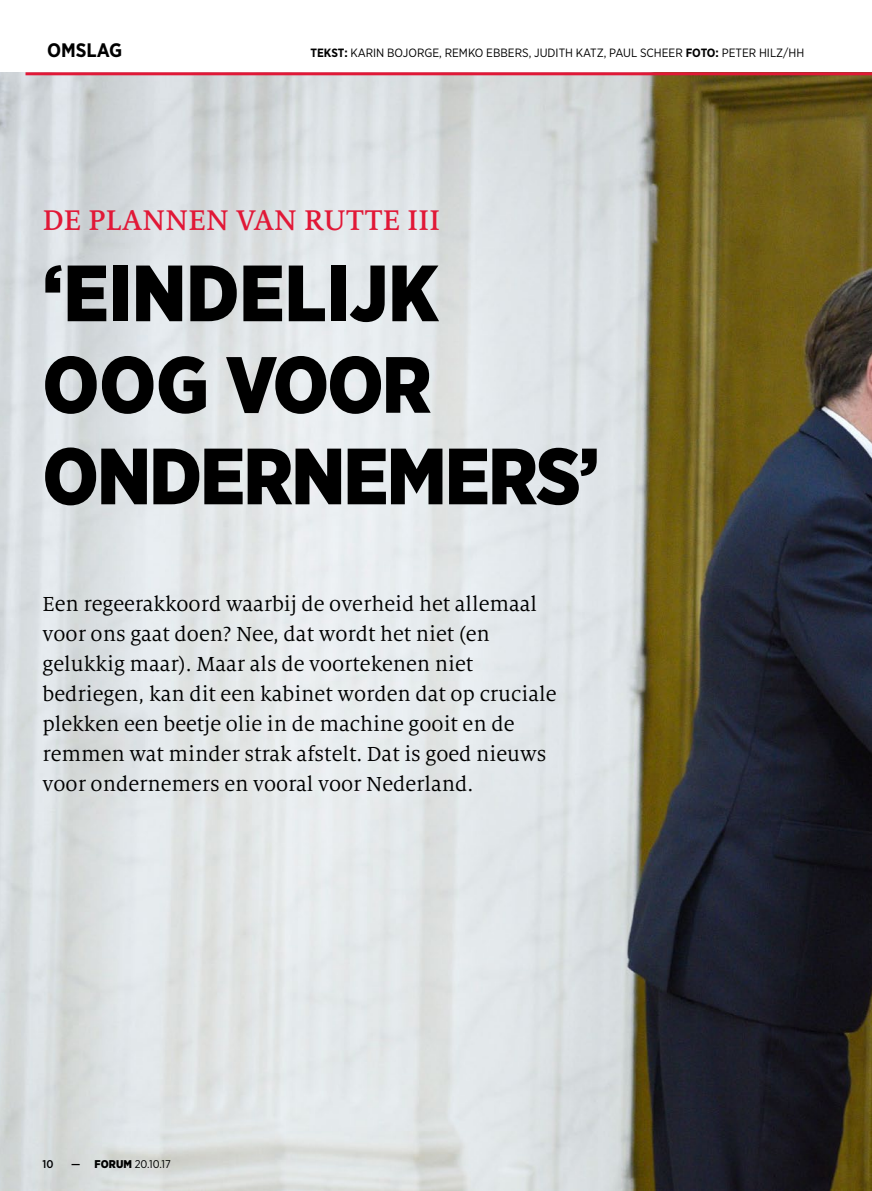
<style>
.page{position:relative;width:872px;height:1191px;background:#fff}
.page>*{position:absolute;margin:0;border:0;box-sizing:border-box;transform-origin:0 0}
.t1{font:900 79.5px/91.5px "Gotham Narrow";letter-spacing:-.02em;color:#000}
.t2{font:500 31.5px "Milo Serif Pro";letter-spacing:.01em;color:#e11837}
.t3{font:22.5px/30px "Milo Serif Pro";color:#000}
.t4{font:700 19.5px "Gotham Narrow";color:#000}
.t5{font:12px "Gotham Narrow";color:#000}
.t6{font:11.25px "Gotham Narrow";color:#000}
.t7{font:500 11.25px "Gotham Narrow";color:#000}
.s1{font-weight:700}
.s2{font-weight:500}
.s3{font-weight:900}
</style>
<div class="page">
<img style="left:0;top:72px;width:872px;height:1119px">
<hr style="left:26px;top:72px;width:846px;height:3px;background:#e11837">
<p class="t4" style="left:47px;top:38px;width:77px">OMSLAG</p>
<p class="t5" style="left:310px;top:46px;width:495px"><span class="s1">TEKST:</span> KARIN BOJORGE, REMKO EBBERS, JUDITH KATZ, PAUL SCHEER <span class="s1">FOTO:</span> PETER HILZ/HH</p>
<h2 class="t2" style="left:43px;top:202px;width:399px">DE PLANNEN VAN RUTTE III</h2>
<h1 class="t1" style="left:43px;top:246px;width:558px">‘EINDELIJK<br>OOG VOOR<br>ONDERNEMERS’</h1>
<p class="t3" style="left:43px;top:589px;width:515px">Een regeerakkoord waarbij de overheid het allemaal voor ons gaat doen? Nee, dat wordt het niet (en gelukkig maar). Maar als de voortekenen niet bedriegen, kan dit een kabinet worden dat op cruciale plekken een beetje olie in de machine gooit en de remmen wat minder strak afstelt. Dat is goed nieuws voor ondernemers en vooral voor Nederland.</p>
<p class="t7" style="left:43px;top:1156px;width:12px">10</p>
<p class="t6" style="left:71px;top:1156px;width:101px"><span class="s2">—</span> <span class="s3">FORUM</span> 20.10.17</p>
</div>
